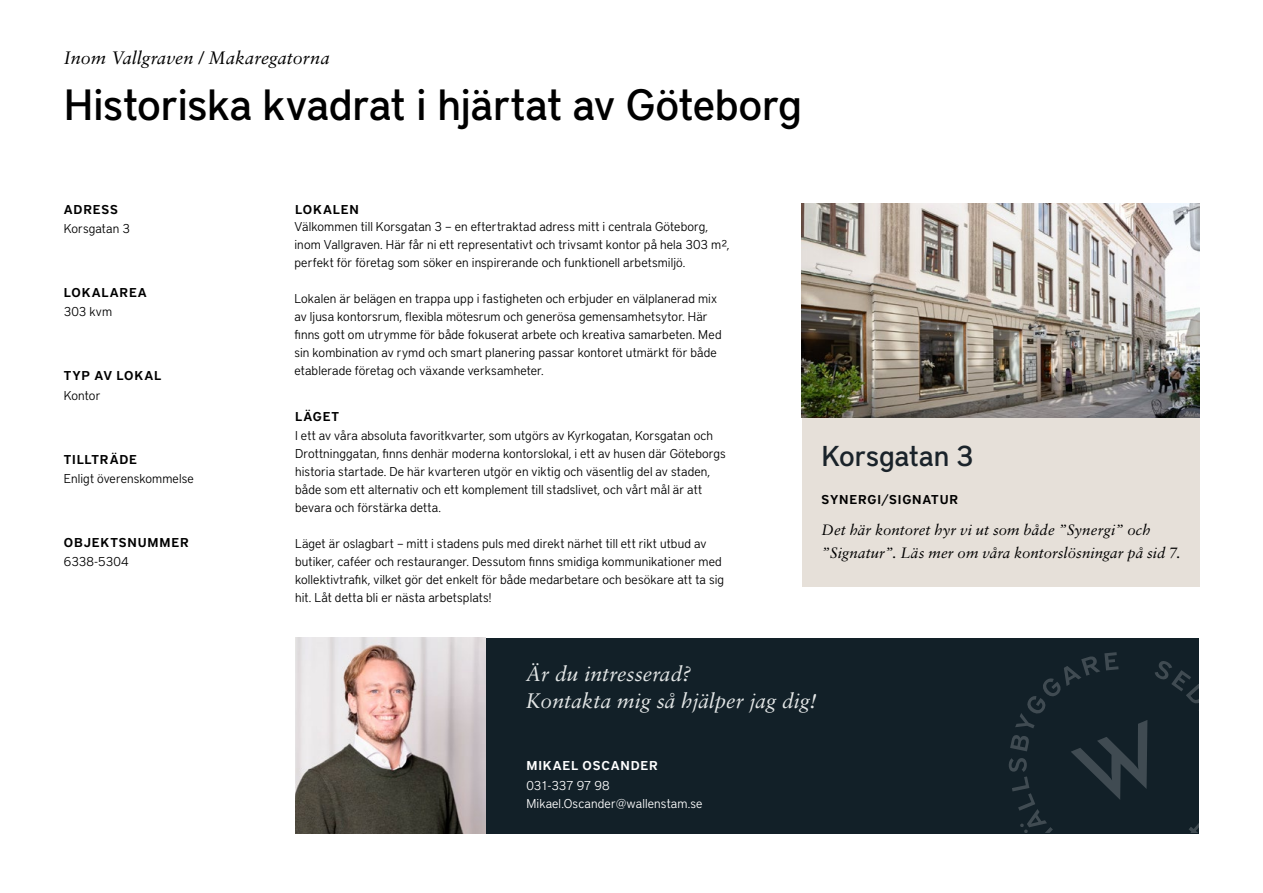
<style>
.page{position:relative;width:1263px;height:893px;background:#fff}
.page>*{position:absolute;margin:0;border:0;box-sizing:border-box;transform-origin:0 0}
.t1{font:500 43.5px "District Pro";letter-spacing:-.01em;color:#000}
.t2{font:500 28.65px "District Pro";letter-spacing:-.005em;color:#1a232a}
.t3{font:italic 21px/27px "Sabon LT Pro";color:#e3e6e6}
.t4{font:italic 18px "Sabon LT Pro";color:#000}
.t5{font:italic 15px/22.5px "Sabon LT Pro";letter-spacing:.005em;color:#000}
.t6{font:300 12.75px/18px "District Pro";letter-spacing:.01em;color:#000}
.t7{font:600 12.75px "District Pro";letter-spacing:.065em;color:#000}
.t8{font:300 12.75px/18px "District Pro";letter-spacing:.01em;color:#fff}
.t9{font:600 12.75px "District Pro";letter-spacing:.065em;color:#fff}
</style>
<div class="page">
<div style="left:802px;top:417px;width:397px;height:170px;background:#e6e0d9"></div>
<img style="left:802px;top:204px;width:397px;height:213px">
<div style="left:311px;top:638px;width:888px;height:195px;background:#122028"></div>
<svg style="left:1155px;top:661px;width:44px;height:43px"></svg>
<svg style="left:1189px;top:823px;width:10px;height:10px"></svg>
<svg style="left:1009px;top:652px;width:138px;height:181px"></svg>
<img style="left:295px;top:638px;width:191px;height:195px">
<h3 class="t4" style="left:64px;top:46px;width:267px">Inom Vallgraven / Makaregatorna</h3>
<h1 class="t1" style="left:64px;top:75px;width:740px">Historiska kvadrat i hjärtat av Göteborg</h1>
<p class="t7" style="left:64px;top:200px;width:56px">ADRESS</p>
<p class="t6" style="left:64px;top:219px;width:68px">Korsgatan 3</p>
<p class="t7" style="left:64px;top:284px;width:85px">LOKALAREA</p>
<p class="t6" style="left:64px;top:302px;width:50px">303 kvm</p>
<p class="t7" style="left:64px;top:367px;width:99px">TYP AV LOKAL</p>
<p class="t6" style="left:64px;top:385px;width:38px">Kontor</p>
<p class="t7" style="left:64px;top:450px;width:75px">TILLTRÄDE</p>
<p class="t6" style="left:64px;top:469px;width:131px">Enligt överenskommelse</p>
<p class="t7" style="left:64px;top:534px;width:127px">OBJEKTSNUMMER</p>
<p class="t6" style="left:64px;top:552px;width:66px">6338-5304</p>
<p class="t7" style="left:295px;top:200px;width:65px">LOKALEN</p>
<p class="t6" style="left:294px;top:217px;width:436px">Välkommen till Korsgatan 3 – en eftertraktad adress mitt i centrala Göteborg, inom Vallgraven. Här får ni ett representativt och trivsamt kontor på hela 303 m², perfekt för företag som söker en inspirerande och funktionell arbetsmiljö.</p>
<p class="t6" style="left:294px;top:289px;width:429px">Lokalen är belägen en trappa upp i fastigheten och erbjuder en välplanerad mix av ljusa kontorsrum, flexibla mötesrum och generösa gemensamhetsytor. Här finns gott om utrymme för både fokuserat arbete och kreativa samarbeten. Med sin kombination av rymd och smart planering passar kontoret utmärkt för både etablerade företag och växande verksamheter.</p>
<p class="t7" style="left:295px;top:407px;width:45px">LÄGET</p>
<p class="t6" style="left:295px;top:425px;width:432px">I ett av våra absoluta favoritkvarter, som utgörs av Kyrkogatan, Korsgatan och Drottninggatan, finns denhär moderna kontorslokal, i ett av husen där Göteborgs historia startade. De här kvarteren utgör en viktig och väsentlig del av staden, både som ett alternativ och ett komplement till stadslivet, och vårt mål är att bevara och förstärka detta.</p>
<p class="t6" style="left:295px;top:533px;width:430px">Läget är oslagbart – mitt i stadens puls med direkt närhet till ett rikt utbud av butiker, caféer och restauranger. Dessutom finns smidiga kommunikationer med kollektivtrafik, vilket gör det enkelt för både medarbetare och besökare att ta sig hit. Låt detta bli er nästa arbetsplats!</p>
<h2 class="t2" style="left:821px;top:436px;width:153px">Korsgatan 3</h2>
<p class="t7" style="left:821px;top:490px;width:138px">SYNERGI/SIGNATUR</p>
<p class="t5" style="left:821px;top:518px;width:360px">Det här kontoret hyr vi ut som både ”Synergi” och ”Signatur”. Läs mer om våra kontorslösningar på sid 7.</p>
<h3 class="t3" style="left:526px;top:659px;width:292px">Är du intresserad?<br>Kontakta mig så hjälper jag dig!</h3>
<p class="t9" style="left:526px;top:757px;width:133px">MIKAEL OSCANDER</p>
<p class="t8" style="left:526px;top:775px;width:178px">031-337 97 98<br>Mikael.Oscander@wallenstam.se</p>
</div>
